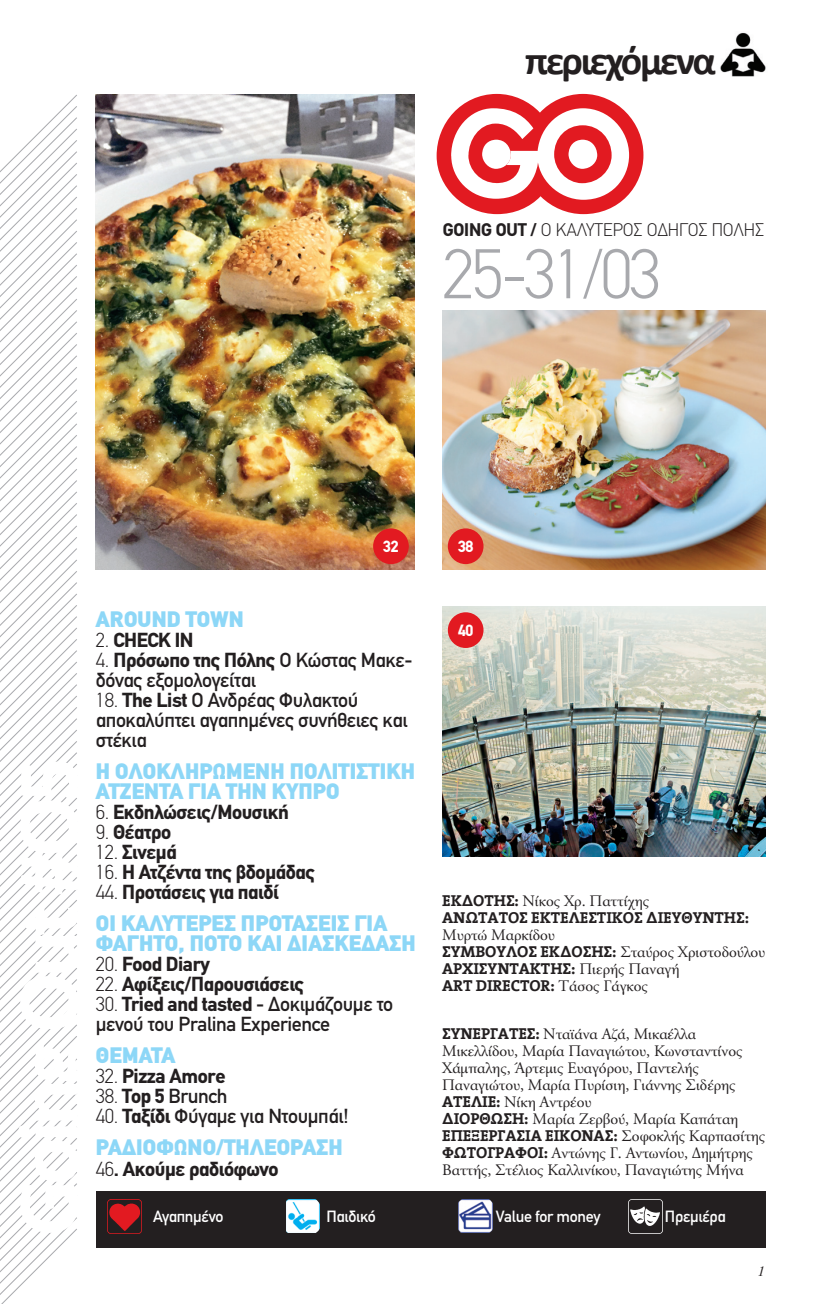
<style>
.page{position:relative;width:822px;height:1304px;background:#fff}
.page>*{position:absolute;margin:0;border:0;box-sizing:border-box;transform-origin:0 0}
.t1{font:700 88.6px "Calibri";letter-spacing:-.06em;color:#fff}
.t2{font:300 68.8px "CF Din";color:#a8a9ad}
.t3{font:700 40px "Calibri";letter-spacing:-.06em;color:#231f20}
.t4{font:900 22px/20px "CF Din";letter-spacing:.01em;color:#8dd7f7}
.t5{font:20px/20px "CF Din";letter-spacing:-.02em;color:#231f20}
.t6{font:700 20px "CF Din";letter-spacing:-.02em;color:#231f20}
.t7{font:300 18px "CF Din";letter-spacing:-.01em;color:#231f20}
.t8{font:16px/17px "CF Garamond";letter-spacing:-.005em;color:#231f20}
.t9{font:700 16px/17px "C Dr The Serif 03";letter-spacing:-.005em;color:#231f20}
.t10{font:16px "CF Din";letter-spacing:-.02em;color:#fff}
.t11{font:700 16px "CF Din";color:#fff}
.t12{font:14px "UB Baskerville Italic";color:#231f20}
.s1{font-weight:700}
.s2{font-weight:300}
.s3{font-family:"CF Garamond";font-weight:400}
.s4{font-family:"C Dr The Serif 03";font-weight:700}
</style>
<div class="page">
<svg style="left:0;top:94px;width:77px;height:1210px"></svg>
<img style="left:442px;top:607px;width:323px;height:249px">
<img style="left:96px;top:95px;width:318px;height:475px">
<img style="left:442px;top:310px;width:323px;height:260px">
<img style="left:720px;top:32px;width:46px;height:45px">
<div style="left:436px;top:94px;width:121px;height:120px;border:29px solid #e21a21;border-radius:45px"></div>
<div style="left:523px;top:94px;width:120px;height:120px;border:29px solid #e21a21;border-radius:45px"></div>
<svg style="left:451px;top:108px;width:178px;height:92px"></svg>
<div style="left:373px;top:528px;width:36px;height:36px;background:#e21a21;border-radius:50%"></div>
<div style="left:448px;top:528px;width:35px;height:36px;background:#e21a21;border-radius:50%"></div>
<div style="left:448px;top:612px;width:35px;height:36px;background:#e21a21;border-radius:50%"></div>
<div style="left:96px;top:1190px;width:669px;height:57px;background:#231f20"></div>
<img style="left:108px;top:1199px;width:34px;height:34px">
<img style="left:286px;top:1199px;width:33px;height:34px">
<img style="left:458px;top:1199px;width:34px;height:34px">
<img style="left:628px;top:1199px;width:34px;height:34px">
<p class="t3" style="left:525px;top:36px;width:192px">περιεχόμενα</p>
<p class="t7" style="left:443px;top:223px;width:323px"><span class="s1">GOING OUT /</span> Ο ΚΑΛΥΤΕΡΟΣ ΟΔΗΓΟΣ ΠΟΛΗΣ</p>
<p class="t2" style="left:443px;top:249px;width:220px">25-31/03</p>
<p class="t11" style="left:383px;top:540px;width:17px">32</p>
<p class="t11" style="left:458px;top:540px;width:17px">38</p>
<p class="t4" style="left:96px;top:612px;width:149px">AROUND TOWN</p>
<p class="t6" style="left:96px;top:633px;width:99px"><span class="s2">2.</span> CHECK IN</p>
<p class="t5" style="left:96px;top:652px;width:318px"><span class="s2">4.</span> <span class="s1">Πρόσωπο της Πόλης</span> Ο Κώστας Μακε&shy;δόνας εξομολογείται</p>
<p class="t5" style="left:96px;top:692px;width:313px"><span class="s2">18.</span> <span class="s1">The List</span> O Ανδρέας Φυλακτού αποκαλύπτει αγαπημένες συνήθειες και στέκια</p>
<p class="t4" style="left:96px;top:764px;width:321px">Η ΟΛΟΚΛΗΡΩΜΕΝΗ ΠΟΛΙΤΙΣΤΙΚΗ<br>ΑΤΖΕΝΤΑ ΓΙΑ ΤΗΝ ΚΥΠΡΟ</p>
<p class="t6" style="left:96px;top:805px;width:194px"><span class="s2">6.</span> Εκδηλώσεις/Μουσική</p>
<p class="t6" style="left:96px;top:825px;width:77px"><span class="s2">9.</span> Θέατρο</p>
<p class="t6" style="left:96px;top:845px;width:82px"><span class="s2">12.</span> Σινεμά</p>
<p class="t6" style="left:96px;top:865px;width:221px"><span class="s2">16.</span> Η Ατζέντα της βδομάδας</p>
<p class="t6" style="left:96px;top:885px;width:184px"><span class="s2">44.</span> Προτάσεις για παιδί</p>
<p class="t4" style="left:96px;top:916px;width:321px">OΙ ΚΑΛΥΤΕΡΕΣ ΠΡΟΤΑΣΕΙΣ ΓΙΑ<br>ΦΑΓΗΤΟ, ΠΟΤΟ ΚΑΙ ΔΙΑΣΚΕΔΑΣΗ</p>
<p class="t6" style="left:96px;top:957px;width:116px"><span class="s2">20.</span> Food Diary</p>
<p class="t6" style="left:96px;top:977px;width:210px"><span class="s2">22.</span> Αφίξεις/Παρουσιάσεις</p>
<p class="t5" style="left:96px;top:996px;width:299px"><span class="s2">30.</span> <span class="s1">Tried and tasted</span> - Δοκιμάζουμε το μενού του Pralina Experience</p>
<p class="t4" style="left:96px;top:1048px;width:81px">ΘΕΜΑΤΑ</p>
<p class="t6" style="left:96px;top:1069px;width:131px"><span class="s2">32.</span> Pizza Amore</p>
<p class="t5" style="left:96px;top:1088px;width:133px"><span class="s2">38.</span> <span class="s1">Top 5</span> Brunch</p>
<p class="t5" style="left:96px;top:1108px;width:254px"><span class="s2">40.</span> <span class="s1">Ταξίδι</span> Φύγαμε για Ντουμπάι!</p>
<p class="t4" style="left:96px;top:1140px;width:248px">ΡΑΔΙΟΦΩΝΟ/ΤΗΛΕΟΡΑΣΗ</p>
<p class="t6" style="left:96px;top:1161px;width:184px"><span class="s2">46</span>. Ακούμε ραδιόφωνο</p>
<p class="t11" style="left:458px;top:625px;width:17px">40</p>
<p class="t1" style="left:-7px;top:1236px;width:480px;rotate:-90deg">Going Out #O5</p>
<p class="t9" style="left:442px;top:894px;width:325px">EΚ∆ΟΤΗΣ: <span class="s3">Νίκος Χρ. Παττίχης<br></span>ΑΝΩΤΑΤΟΣ ΕΚΤΕΛΕΣΤΙΚΟΣ ∆ΙΕΥΘΥΝΤΗΣ:<br><span class="s3">Μυρτώ Μαρκίδου<br></span>ΣΥΜΒΟΥΛΟΣ ΕΚ∆ΟΣΗΣ: <span class="s3">Σταύρος Χριστοδούλου<br></span>ΑΡΧΙΣΥΝΤΑΚΤΗΣ: <span class="s3">Πιερής Παναγή<br></span>ART DIRECTOR: <span class="s3">Τάσος Γάγκος</span></p>
<p class="t8" style="left:442px;top:1027px;width:325px"><span class="s4">ΣΥΝΕΡΓΑΤΕΣ:</span> Νταϊάνα Αζά, Μικαέλλα Μικελλίδου, Μαρία Παναγιώτου, Κωνσταντίνος Χάμπαλης, Άρτεμις Ευαγόρου, Παντελής Παναγιώτου, Μαρία Πυρίσιη, Γιάννης Σιδέρης <span class="s4">ΑΤΕΛΙΕ:</span> Νίκη Αντρέου<br><span class="s4">∆ΙΟΡΘΩΣΗ:</span> Μαρία Ζερβού, Μαρία Καπάταη <span class="s4">EΠΕΞΕΡΓΑΣΙΑ ΕΙΚΟΝΑΣ:</span> Σοφοκλής Καρπασίτης <span class="s4">ΦΩΤΟΓΡΑΦΟΙ:</span> Αντώνης Γ. Αντωνίου, Δημήτρης Βαττής, Στέλιος Καλλινίκου, Παναγιώτης Μήνα</p>
<p class="t10" style="left:153px;top:1210px;width:72px">Αγαπημένο</p>
<p class="t10" style="left:326px;top:1210px;width:51px">Παιδικό</p>
<p class="t10" style="left:496px;top:1210px;width:106px">Value for money</p>
<p class="t10" style="left:665px;top:1210px;width:62px">Πρεμιέρα</p>
<p class="t12" style="left:758px;top:1263px;width:9px">1</p>
</div>
